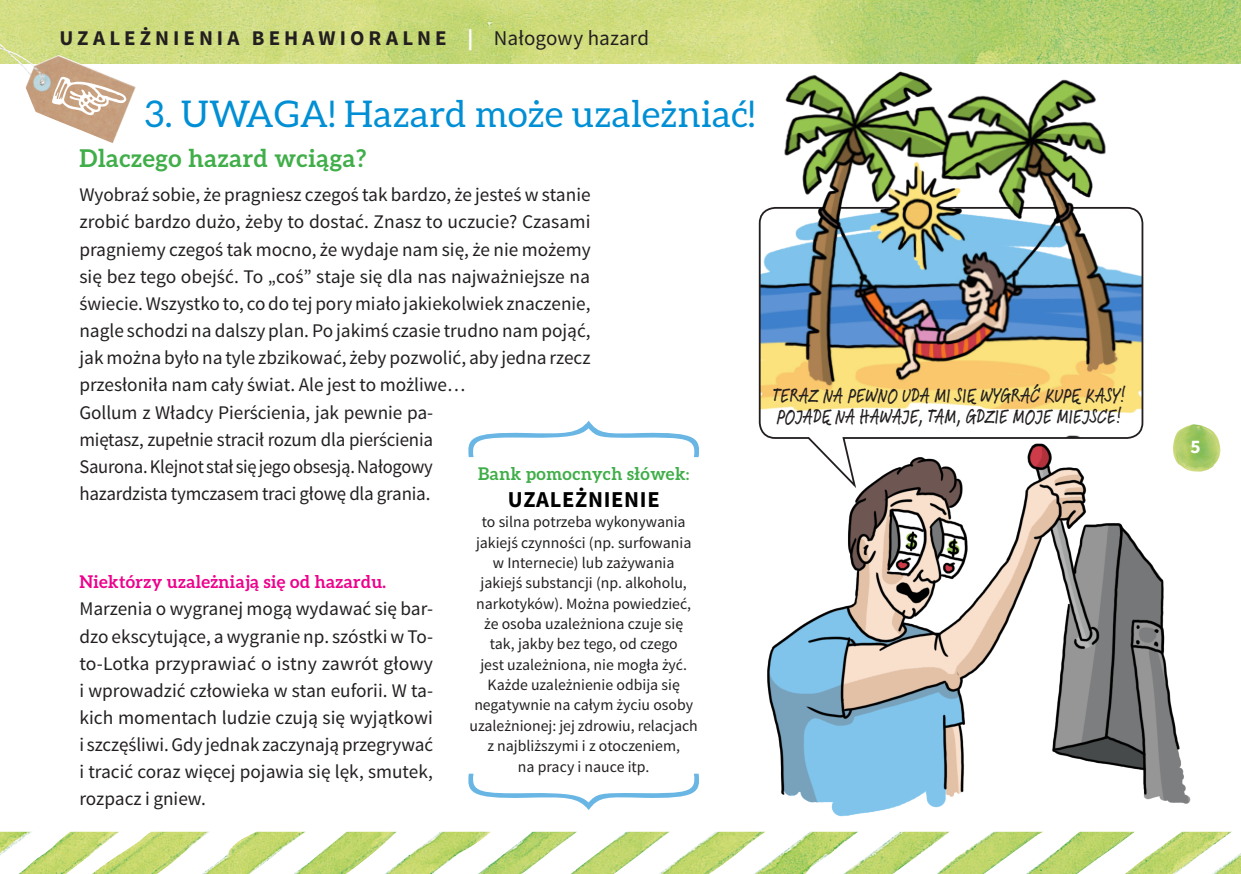
<style>
.page{position:relative;width:1241px;height:874px;background:#fff}
.page>*{position:absolute;margin:0;border:0;box-sizing:border-box;transform-origin:0 0}
.TYT_WIELKI{font:36.75px "Aleo";letter-spacing:.01em;color:#008fd5}
.TYT_SREDNI{font:700 24.5px "Aleo";letter-spacing:.025em;color:#40ae49}
.BANK_HASLO{font:700 22.75px "Source Sans Pro";letter-spacing:.03em;color:#000}
.KARTKA_TYT_A__26p{font:500 21px/21px "Feltpen Com";letter-spacing:-.01em;color:#231f20}
.t1{font:700 21px "Source Sans Pro";letter-spacing:.19em;color:#231f20}
.TEXT_BODY{font:19.25px/27.1px "Source Sans Pro";color:#231f20;text-align:justify}
.t2{font:700 19.25px "Source Sans Pro";color:#fff}
.POD_TYT_MALY{font:700 17.5px "Aleo";letter-spacing:.02em;color:#ed028c}
.POD_TYT_MALY-2{font:700 17.5px "Aleo";letter-spacing:.025em;color:#40ae49}
.BANK_ALBO_CZY_WIESZ{font:15.75px/20.3px "Source Sans Pro";color:#231f20;text-align:center}
.s1{font-weight:900;color:#fff}
.s2{font-weight:400}
.s3{font-size:15.75px}
</style>
<div class="page">
<img style="left:0;top:831px;width:1240px;height:42px">
<img style="left:0;top:0;width:1240px;height:63px">
<img style="left:1174px;top:424px;width:46px;height:47px">
<svg style="left:758px;top:212px;width:386px;height:226px"></svg>
<img style="left:759px;top:71px;width:380px;height:170px">
<img style="left:0;top:44px;width:136px;height:99px">
<svg style="left:52px;top:77px;width:74px;height:38px"></svg>
<svg style="left:468px;top:420px;width:231px;height:37px"></svg>
<svg style="left:468px;top:773px;width:231px;height:36px"></svg>
<img style="left:714px;top:438px;width:489px;height:411px">
<p class="t1" style="left:60px;top:25px;width:591px">UZALEŻNIENIA BEHAWIORALNE <span class="s1">|</span> <span class="s2">Nałogowy hazard</span></p>
<p class="TYT_WIELKI" style="left:145px;top:93px;width:612px">3. UWAGA! Hazard może uzależniać!</p>
<p class="TYT_SREDNI" style="left:79px;top:144px;width:288px">Dlaczego hazard wciąga?</p>
<p class="TEXT_BODY" style="left:79px;top:181px;width:512px">Wyobraź sobie, że pragniesz czegoś tak bardzo, że jesteś w stanie zrobić bardzo dużo, żeby to dostać. Znasz to uczucie? Czasami pragniemy czegoś tak mocno, że wydaje nam się, że nie możemy się bez tego obejść. To „coś” staje się dla nas najważniejsze na świecie. Wszystko to, co do tej pory miało jakiekolwiek znaczenie, nagle schodzi na dalszy plan. Po jakimś czasie trudno nam pojąć, jak można było na tyle zbzikować, żeby pozwolić, aby jedna rzecz przesłoniła nam cały świat. Ale jest to możliwe…</p>
<p class="TEXT_BODY" style="left:79px;top:398px;width:355px">Gollum z Władcy Pierścienia, jak pewnie pa&shy;miętasz, zupełnie stracił rozum dla pierścienia Saurona. Klejnot stał się jego obsesją. Nałogowy hazardzista tymczasem traci głowę dla grania.</p>
<p class="POD_TYT_MALY-2" style="left:478px;top:463px;width:212px">Bank pomocnych słówek<span class="s3">:</span></p>
<p class="BANK_HASLO" style="left:507px;top:484px;width:153px">UZALEŻNIENIE</p>
<p class="BANK_ALBO_CZY_WIESZ" style="left:469px;top:511px;width:230px">to silna potrzeba wykonywania jakiejś czynności (np. surfowania w Internecie) lub zażywania<br>jakiejś substancji (np. alkoholu, narkotyków). Można powiedzieć, że osoba uzależniona czuje się<br>tak, jakby bez tego, od czego<br>jest uzależniona, nie mogła żyć.<br>Każde uzależnienie odbija się negatywnie na całym życiu osoby uzależnionej: jej zdrowiu, relacjach z najbliższymi i z otoczeniem,<br>na pracy i nauce itp.</p>
<p class="POD_TYT_MALY" style="left:79px;top:571px;width:308px">Niektórzy uzależniają się od hazardu.</p>
<p class="TEXT_BODY" style="left:79px;top:595px;width:355px">Marzenia o wygranej mogą wydawać się bar&shy;dzo ekscytujące, a wygranie np. szóstki w To&shy;to-Lotka przyprawiać o istny zawrót głowy i wprowadzić człowieka w stan euforii. W ta&shy;kich momentach ludzie czują się wyjątkowi i szczęśliwi. Gdy jednak zaczynają przegrywać i tracić coraz więcej pojawia się lęk, smutek, rozpacz i gniew.</p>
<p class="KARTKA_TYT_A__26p" style="left:772px;top:384px;width:354px">TERAZ NA PEWNO UDA MI SIĘ WYGRAĆ KUPĘ KASY!<br>POJADĘ NA HAWAJE, TAM, GDZIE MOJE MIEJSCE!</p>
<p class="t2" style="left:1190px;top:434px;width:12px">5</p>
</div>
